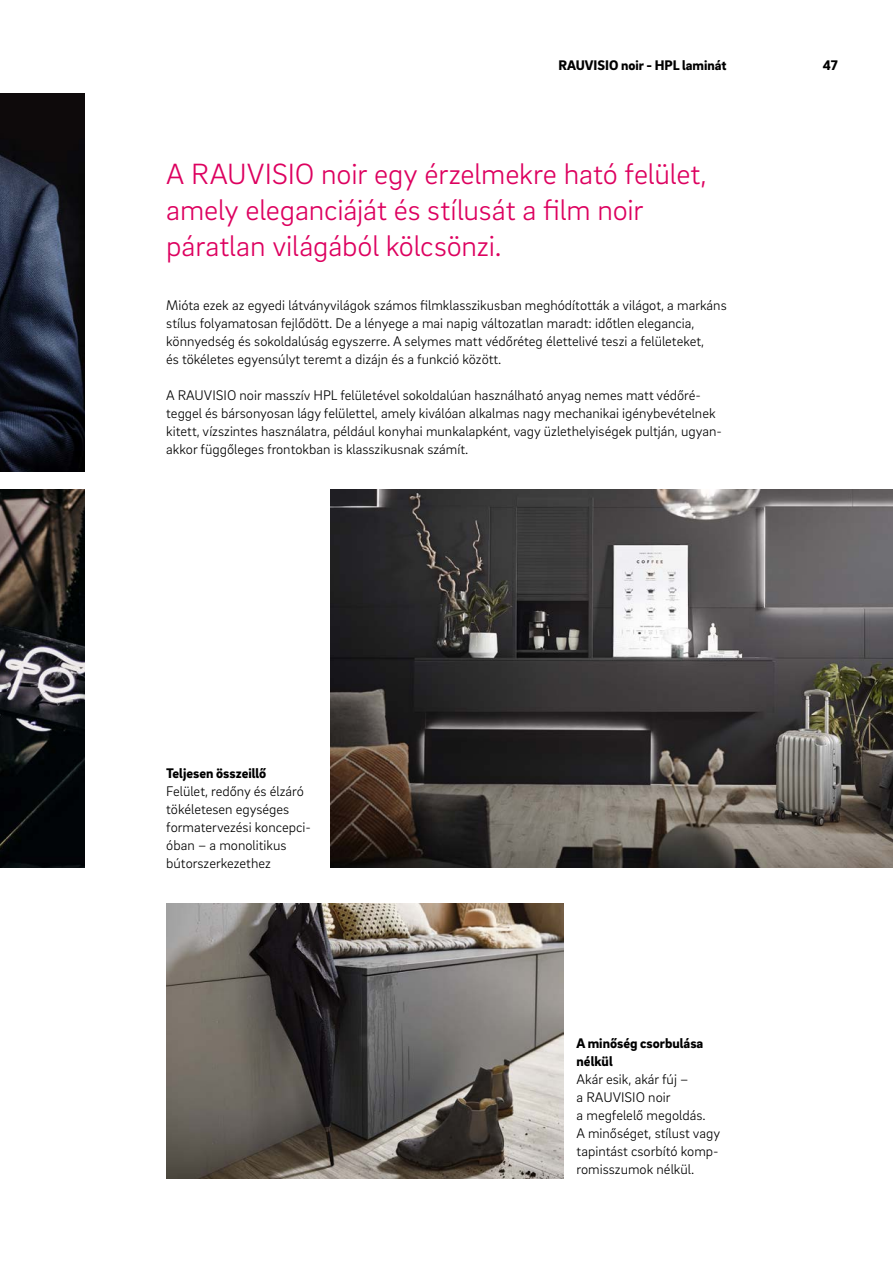
<style>
.page{position:relative;width:893px;height:1263px;background:#fff}
.page>*{position:absolute;margin:0;border:0;box-sizing:border-box;transform-origin:0 0}
._11__Highlighter_-_20pt_-_red_-_left{font:300 30px/36px "Brix Sans";letter-spacing:-.005em;color:#dd015f}
._16__Body_text_-_9_5pt{font:300 14.25px/18px "Brix Sans";color:#000}
._14__Body_subline_-_9_5pt{font:900 14.25px/18px "Brix Sans";color:#000}
.MP__Live_column_titles_-_9_5pt{font:900 14.25px "Brix Sans";color:#000}
.MP__Page_numbers_-_9_5pt{font:900 14.25px "Brix Sans";color:#000}
</style>
<div class="page">
<img style="left:167px;top:904px;width:396px;height:275px">
<img style="left:330px;top:490px;width:563px;height:378px">
<img style="left:0;top:94px;width:84px;height:378px">
<img style="left:0;top:490px;width:84px;height:378px">
<p class="MP__Live_column_titles_-_9_5pt" style="left:558px;top:56px;width:170px">RAUVISIO noir - HPL laminát</p>
<p class="MP__Page_numbers_-_9_5pt" style="left:823px;top:56px;width:17px">47</p>
<p class="_11__Highlighter_-_20pt_-_red_-_left" style="left:166px;top:154px;width:542px">A RAUVISIO noir egy érzelmekre ható felület, amely eleganciáját és stílusát a film noir páratlan világából kölcsönzi.</p>
<p class="_16__Body_text_-_9_5pt" style="left:166px;top:295px;width:562px">Mióta ezek az egyedi látványvilágok számos filmklasszikusban meghódították a világot, a markáns stílus folyamatosan fejlődött. De a lényege a mai napig változatlan maradt: időtlen elegancia, könnyedség és sokoldalúság egyszerre. A selymes matt védőréteg élettelivé teszi a felületeket,<br>és tökéletes egyensúlyt teremt a dizájn és a funkció között.</p>
<p class="_16__Body_text_-_9_5pt" style="left:166px;top:385px;width:557px">A RAUVISIO noir masszív HPL felületével sokoldalúan használható anyag nemes matt védőré&shy;teggel és bársonyosan lágy felülettel, amely kiválóan alkalmas nagy mechanikai igénybevételnek kitett, vízszintes használatra, például konyhai munkalapként, vagy üzlethelyiségek pultján, ugyan&shy;akkor függőleges frontokban is klasszikusnak számít.</p>
<p class="_14__Body_subline_-_9_5pt" style="left:166px;top:763px;width:102px">Teljesen összeillő</p>
<p class="_16__Body_text_-_9_5pt" style="left:166px;top:781px;width:146px">Felület, redőny és élzáró tökéletesen egységes formatervezési koncepci&shy;óban – a monolitikus bútorszerkezethez</p>
<p class="_14__Body_subline_-_9_5pt" style="left:577px;top:1033px;width:128px">A minőség csorbulása nélkül</p>
<p class="_16__Body_text_-_9_5pt" style="left:577px;top:1069px;width:145px">Akár esik, akár fúj –<br>a RAUVISIO noir<br>a megfelelő megoldás.<br>A minőséget, stílust vagy tapintást csorbító komp&shy;romisszumok nélkül.</p>
</div>
